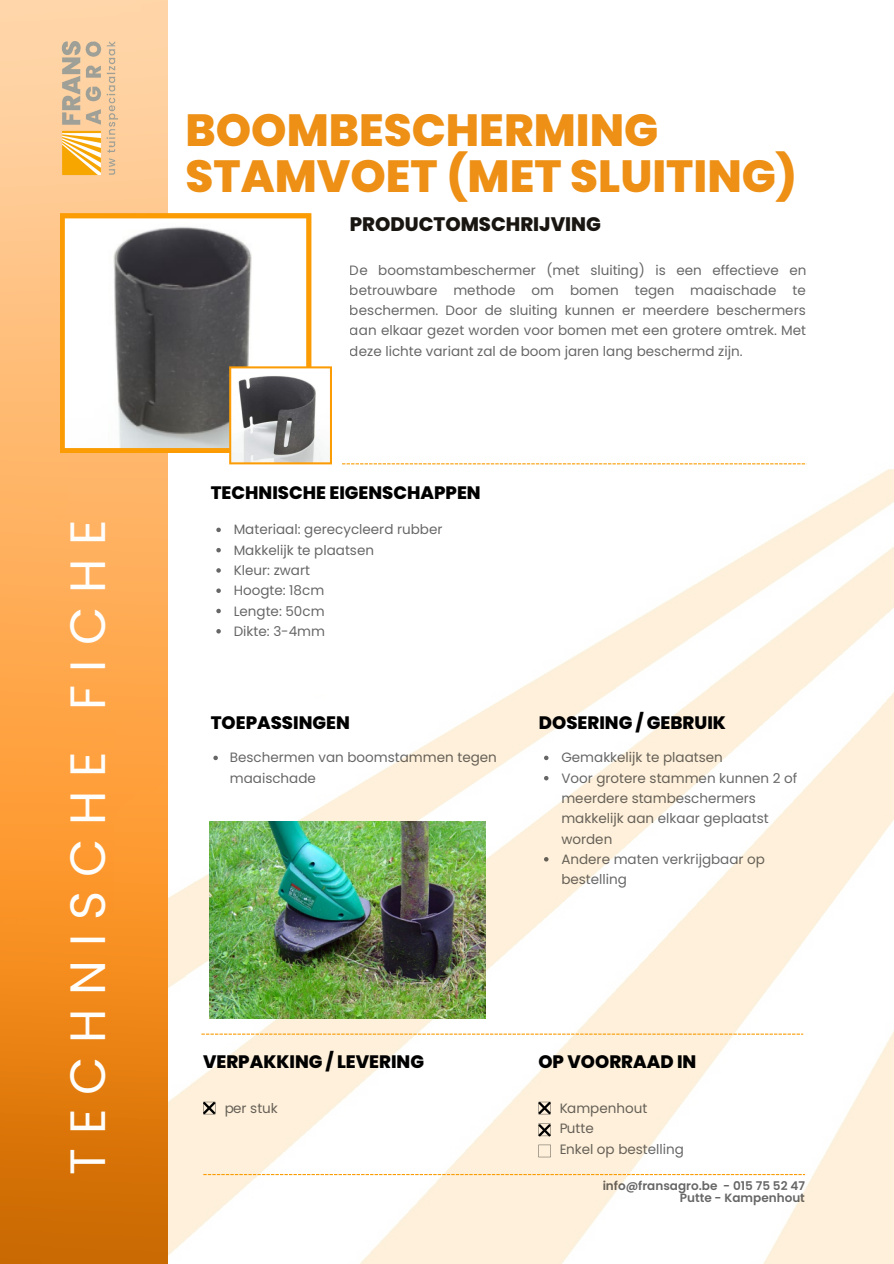
<style>
.page{position:relative;width:894px;height:1264px;background:#fff}
.page>*{position:absolute;margin:0;border:0;box-sizing:border-box;transform-origin:0 0}
.t1{font:49.5px "Poppins";letter-spacing:.28em;color:#fefefd}
.t2{font:800 45px/46.2px "Poppins";color:#ed9015}
.t3{font:800 19.5px "Poppins";color:#191611}
.t4{font:800 18px "Poppins";color:#000}
.t5{font:13.5px/20.2px "Poppins";color:#000}
.t6{font:600 12px/12px "Poppins";color:#000;text-align:right}
</style>
<div class="page">
<img style="left:168px;top:213px;width:725px;height:1050px">
<img style="left:0;top:0;width:168px;height:1263px">
<svg style="left:203px;top:1173px;width:601px;height:2px"></svg>
<svg style="left:203px;top:1101px;width:12px;height:13px"></svg>
<svg style="left:201px;top:1033px;width:602px;height:1px"></svg>
<svg style="left:342px;top:463px;width:464px;height:1px"></svg>
<svg style="left:538px;top:1144px;width:12px;height:13px"></svg>
<svg style="left:538px;top:1123px;width:12px;height:13px"></svg>
<img style="left:60px;top:30px;width:68px;height:145px">
<svg style="left:60px;top:213px;width:251px;height:240px"></svg>
<svg style="left:229px;top:366px;width:103px;height:98px"></svg>
<img style="left:209px;top:821px;width:276px;height:197px">
<svg style="left:216px;top:527px;width:5px;height:5px"></svg>
<svg style="left:216px;top:548px;width:5px;height:4px"></svg>
<svg style="left:216px;top:568px;width:5px;height:4px"></svg>
<svg style="left:216px;top:588px;width:5px;height:5px"></svg>
<svg style="left:216px;top:608px;width:5px;height:5px"></svg>
<svg style="left:216px;top:629px;width:5px;height:4px"></svg>
<svg style="left:544px;top:755px;width:4px;height:5px"></svg>
<svg style="left:544px;top:776px;width:4px;height:4px"></svg>
<svg style="left:544px;top:857px;width:4px;height:4px"></svg>
<svg style="left:213px;top:755px;width:5px;height:5px"></svg>
<svg style="left:538px;top:1101px;width:12px;height:13px"></svg>
<h1 class="t1" style="left:53px;top:1175px;width:657px;rotate:-90deg">TECHNISCHE FICHE</h1>
<h2 class="t2" style="left:185px;top:107px;width:613px">BOOMBESCHERMING<br>STAMVOET (MET SLUITING)</h2>
<h3 class="t3" style="left:350px;top:210px;width:253px">PRODUCTOMSCHRIJVING</h3>
<p class="t5" style="left:350px;top:260px;width:458px;text-align:justify">De boomstambeschermer (met sluiting) is een effectieve en betrouwbare methode om bomen tegen maaischade te beschermen. Door de sluiting kunnen er meerdere beschermers aan elkaar gezet worden voor bomen met een grotere omtrek. Met deze lichte variant zal de boom jaren lang beschermd zijn.</p>
<h3 class="t4" style="left:211px;top:480px;width:271px">TECHNISCHE EIGENSCHAPPEN</h3>
<p class="t5" style="left:233px;top:519px;width:210px">Materiaal: gerecycleerd rubber<br>Makkelijk te plaatsen<br>Kleur: zwart<br>Hoogte: 18cm<br>Lengte: 50cm<br>Dikte: 3-4mm</p>
<h3 class="t4" style="left:211px;top:710px;width:140px">TOEPASSINGEN</h3>
<p class="t5" style="left:230px;top:747px;width:268px">Beschermen van boomstammen tegen maaischade</p>
<h3 class="t4" style="left:539px;top:710px;width:188px">DOSERING / GEBRUIK</h3>
<p class="t5" style="left:561px;top:747px;width:237px">Gemakkelijk te plaatsen<br>Voor grotere stammen kunnen 2 of meerdere stambeschermers makkelijk aan elkaar geplaatst worden<br>Andere maten verkrijgbaar op bestelling</p>
<h3 class="t4" style="left:203px;top:1048px;width:222px">VERPAKKING / LEVERING</h3>
<p class="t5" style="left:224px;top:1098px;width:55px">per stuk</p>
<h3 class="t4" style="left:538px;top:1048px;width:159px">OP VOORRAAD IN</h3>
<p class="t5" style="left:559px;top:1098px;width:126px">Kampenhout<br>Putte<br>Enkel op bestelling</p>
<p class="t6" style="left:602px;top:1179px;width:204px">info@fransagro.be - 015 75 52 47<br>Putte - Kampenhout</p>
</div>
